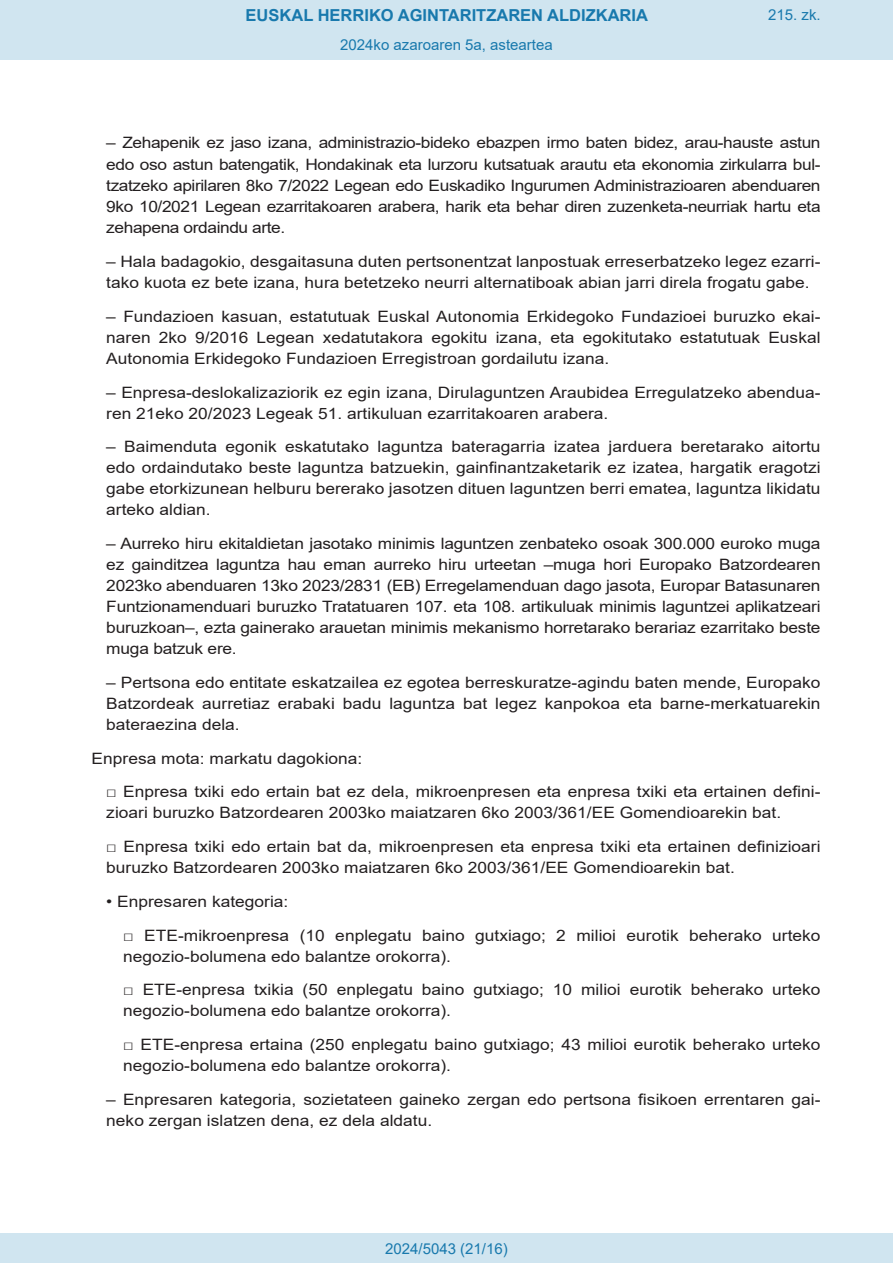
<style>
.page{position:relative;width:893px;height:1263px;background:#fff}
.page>*{position:absolute;margin:0;border:0;box-sizing:border-box;transform-origin:0 0}
.t1{font:700 16.5px "Arial";color:#1879ad}
.BOPVDetalle1{font:15.6px/21px "Arial";color:#231f20;text-align:justify;scale:1.11 1}
.BOPVDetalle2{font:15.6px/21px "Arial";color:#231f20;scale:1.11 1}
.BOPVDetalle{font:15.6px "Arial";color:#231f20;scale:1.11 1}
.Paginacion_Centro{font:15px "Arial";color:#1879ad}
</style>
<div class="page">
<div style="left:0;top:0;width:893px;height:60px;background:#d0e5f0"></div>
<div style="left:0;top:1233px;width:893px;height:30px;background:#d0e5f0"></div>
<p class="t1" style="left:246px;top:3px;width:404px">EUSKAL HERRIKO AGINTARITZAREN ALDIZKARIA</p>
<p class="Paginacion_Centro" style="left:340px;top:35px;width:214px">2024ko azaroaren 5a, asteartea</p>
<p class="Paginacion_Centro" style="left:768px;top:5px;width:54px">215. zk.</p>
<p class="BOPVDetalle1" style="left:106px;top:132px;width:645px">– Zehapenik ez jaso izana, administrazio-bideko ebazpen irmo baten bidez, arau-hauste astun edo oso astun batengatik, Hondakinak eta lurzoru kutsatuak arautu eta ekonomia zirkularra bul&shy;tzatzeko apirilaren 8ko 7/2022 Legean edo Euskadiko Ingurumen Administrazioaren abenduaren 9ko 10/2021 Legean ezarritakoaren arabera, harik eta behar diren zuzenketa-neurriak hartu eta zehapena ordaindu arte.</p>
<p class="BOPVDetalle1" style="left:106px;top:251px;width:645px">– Hala badagokio, desgaitasuna duten pertsonentzat lanpostuak erreserbatzeko legez ezarri&shy;tako kuota ez bete izana, hura betetzeko neurri alternatiboak abian jarri direla frogatu gabe.</p>
<p class="BOPVDetalle1" style="left:106px;top:306px;width:645px">– Fundazioen kasuan, estatutuak Euskal Autonomia Erkidegoko Fundazioei buruzko ekai&shy;naren 2ko 9/2016 Legean xedatutakora egokitu izana, eta egokitutako estatutuak Euskal Autonomia Erkidegoko Fundazioen Erregistroan gordailutu izana.</p>
<p class="BOPVDetalle1" style="left:106px;top:381px;width:645px">– Enpresa-deslokalizaziorik ez egin izana, Dirulaguntzen Araubidea Erregulatzeko abendua&shy;ren 21eko 20/2023 Legeak 51. artikuluan ezarritakoaren arabera.</p>
<p class="BOPVDetalle1" style="left:106px;top:436px;width:645px">– Baimenduta egonik eskatutako laguntza bateragarria izatea jarduera beretarako aitortu edo ordaindutako beste laguntza batzuekin, gainfinantzaketarik ez izatea, hargatik eragotzi gabe etorkizunean helburu bererako jasotzen dituen laguntzen berri ematea, laguntza likidatu arteko aldian.</p>
<p class="BOPVDetalle1" style="left:106px;top:533px;width:645px">– Aurreko hiru ekitaldietan jasotako minimis laguntzen zenbateko osoak 300.000 euroko muga ez gainditzea laguntza hau eman aurreko hiru urteetan –muga hori Europako Batzordearen 2023ko abenduaren 13ko 2023/2831 (EB) Erregelamenduan dago jasota, Europar Batasunaren Funtzionamenduari buruzko Tratatuaren 107. eta 108. artikuluak minimis laguntzei aplikatzeari buruzkoan–, ezta gainerako arauetan minimis mekanismo horretarako berariaz ezarritako beste muga batzuk ere.</p>
<p class="BOPVDetalle1" style="left:106px;top:672px;width:645px">– Pertsona edo entitate eskatzailea ez egotea berreskuratze-agindu baten mende, Europako Batzordeak aurretiaz erabaki badu laguntza bat legez kanpokoa eta barne-merkatuarekin bateraezina dela.</p>
<p class="BOPVDetalle" style="left:92px;top:747px;width:245px">Enpresa mota: markatu dagokiona:</p>
<p class="BOPVDetalle1" style="left:106px;top:781px;width:645px">□ Enpresa txiki edo ertain bat ez dela, mikroenpresen eta enpresa txiki eta ertainen defini&shy;zioari buruzko Batzordearen 2003ko maiatzaren 6ko 2003/361/EE Gomendioarekin bat.</p>
<p class="BOPVDetalle1" style="left:106px;top:836px;width:645px">□ Enpresa txiki edo ertain bat da, mikroenpresen eta enpresa txiki eta ertainen definizioari buruzko Batzordearen 2003ko maiatzaren 6ko 2003/361/EE Gomendioarekin bat.</p>
<p class="BOPVDetalle1" style="left:106px;top:891px;width:166px">• Enpresaren kategoria:</p>
<p class="BOPVDetalle2" style="left:123px;top:925px;width:630px">□ ETE-mikroenpresa (10 enplegatu baino gutxiago; 2 milioi eurotik beherako urteko negozio-bolumena edo balantze orokorra).</p>
<p class="BOPVDetalle2" style="left:123px;top:979px;width:630px">□ ETE-enpresa txikia (50 enplegatu baino gutxiago; 10 milioi eurotik beherako urteko negozio-bolumena edo balantze orokorra).</p>
<p class="BOPVDetalle2" style="left:123px;top:1034px;width:630px">□ ETE-enpresa ertaina (250 enplegatu baino gutxiago; 43 milioi eurotik beherako urteko negozio-bolumena edo balantze orokorra).</p>
<p class="BOPVDetalle1" style="left:106px;top:1089px;width:645px">– Enpresaren kategoria, sozietateen gaineko zergan edo pertsona fisikoen errentaren gai&shy;neko zergan islatzen dena, ez dela aldatu.</p>
<p class="Paginacion_Centro" style="left:385px;top:1238px;width:124px">2024/5043 (21/16)</p>
</div>
